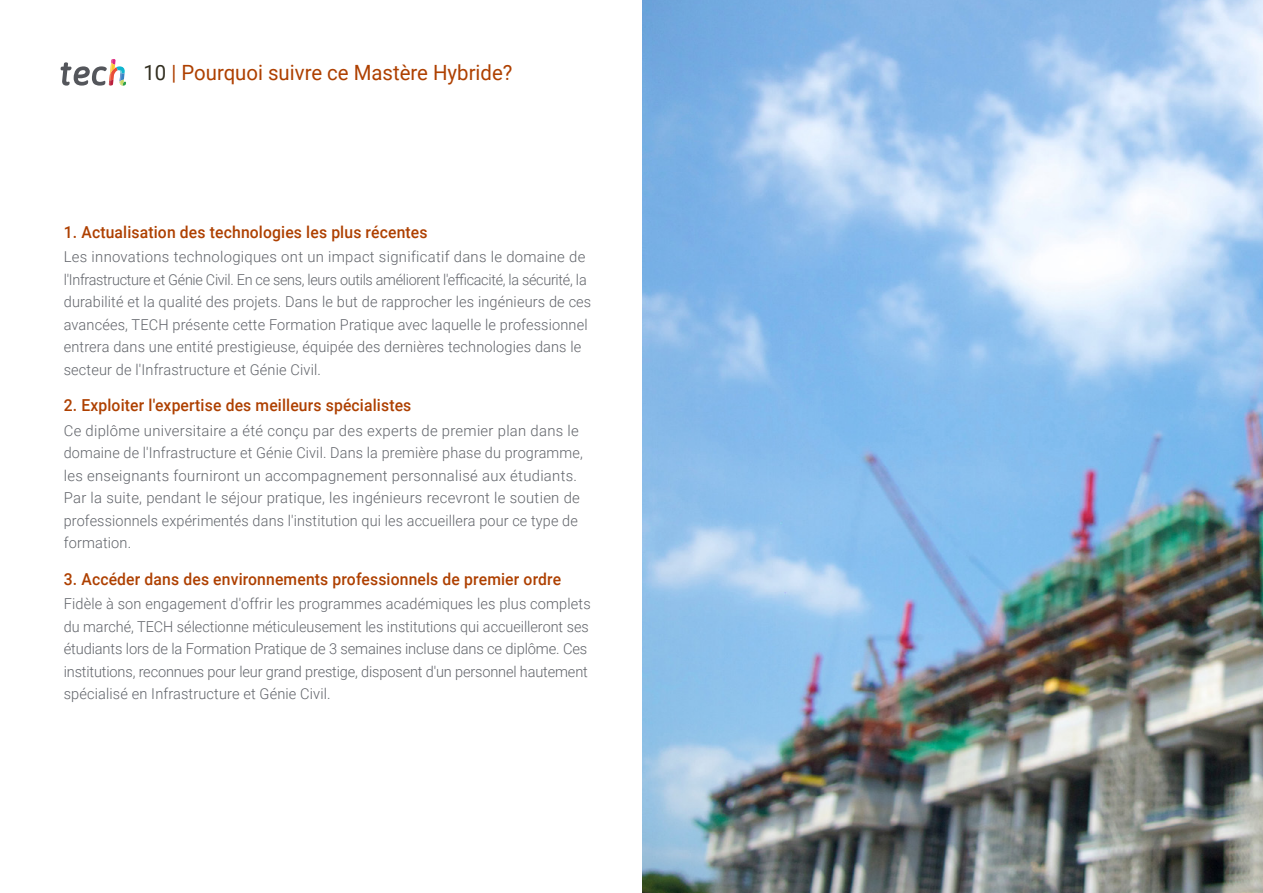
<style>
.page{position:relative;width:1263px;height:893px;background:#fff}
.page>*{position:absolute;margin:0;border:0;box-sizing:border-box;transform-origin:0 0}
.t1{font:21px "Roboto";color:#ae4000}
.t2{font:500 16.5px "Roboto";letter-spacing:.01em;color:#ae4000;scale:.95 1}
.t3{font:300 15px/22.5px "Roboto";letter-spacing:.01em;color:#61646a}
.s1{color:#312e20}
</style>
<div class="page">
<img style="left:642px;top:0;width:621px;height:893px">
<svg style="left:61px;top:59px;width:65px;height:27px"></svg>
<h1 class="t1" style="left:144px;top:57px;width:370px"><span class="s1">10</span> | Pourquoi suivre ce Mastère Hybride?</h1>
<p class="t2" style="left:64px;top:220px;width:384px">1. Actualisation des technologies les plus récentes</p>
<p class="t3" style="left:64px;top:245px;width:529px">Les innovations technologiques ont un impact significatif dans le domaine de l'Infrastructure et Génie Civil. En ce sens, leurs outils améliorent l'efficacité, la sécurité, la durabilité et la qualité des projets. Dans le but de rapprocher les ingénieurs de ces avancées, TECH présente cette Formation Pratique avec laquelle le professionnel entrera dans une entité prestigieuse, équipée des dernières technologies dans le secteur de l'Infrastructure et Génie Civil.</p>
<p class="t2" style="left:64px;top:394px;width:367px">2. Exploiter l'expertise des meilleurs spécialistes</p>
<p class="t3" style="left:64px;top:419px;width:520px">Ce diplôme universitaire a été conçu par des experts de premier plan dans le domaine de l'Infrastructure et Génie Civil. Dans la première phase du programme, les enseignants fourniront un accompagnement personnalisé aux étudiants.<br>Par la suite, pendant le séjour pratique, les ingénieurs recevront le soutien de professionnels expérimentés dans l'institution qui les accueillera pour ce type de formation.</p>
<p class="t2" style="left:64px;top:567px;width:525px">3. Accéder dans des environnements professionnels de premier ordre</p>
<p class="t3" style="left:64px;top:592px;width:528px">Fidèle à son engagement d'offrir les programmes académiques les plus complets du marché, TECH sélectionne méticuleusement les institutions qui accueilleront ses étudiants lors de la Formation Pratique de 3 semaines incluse dans ce diplôme. Ces institutions, reconnues pour leur grand prestige, disposent d'un personnel hautement spécialisé en Infrastructure et Génie Civil.</p>
</div>
